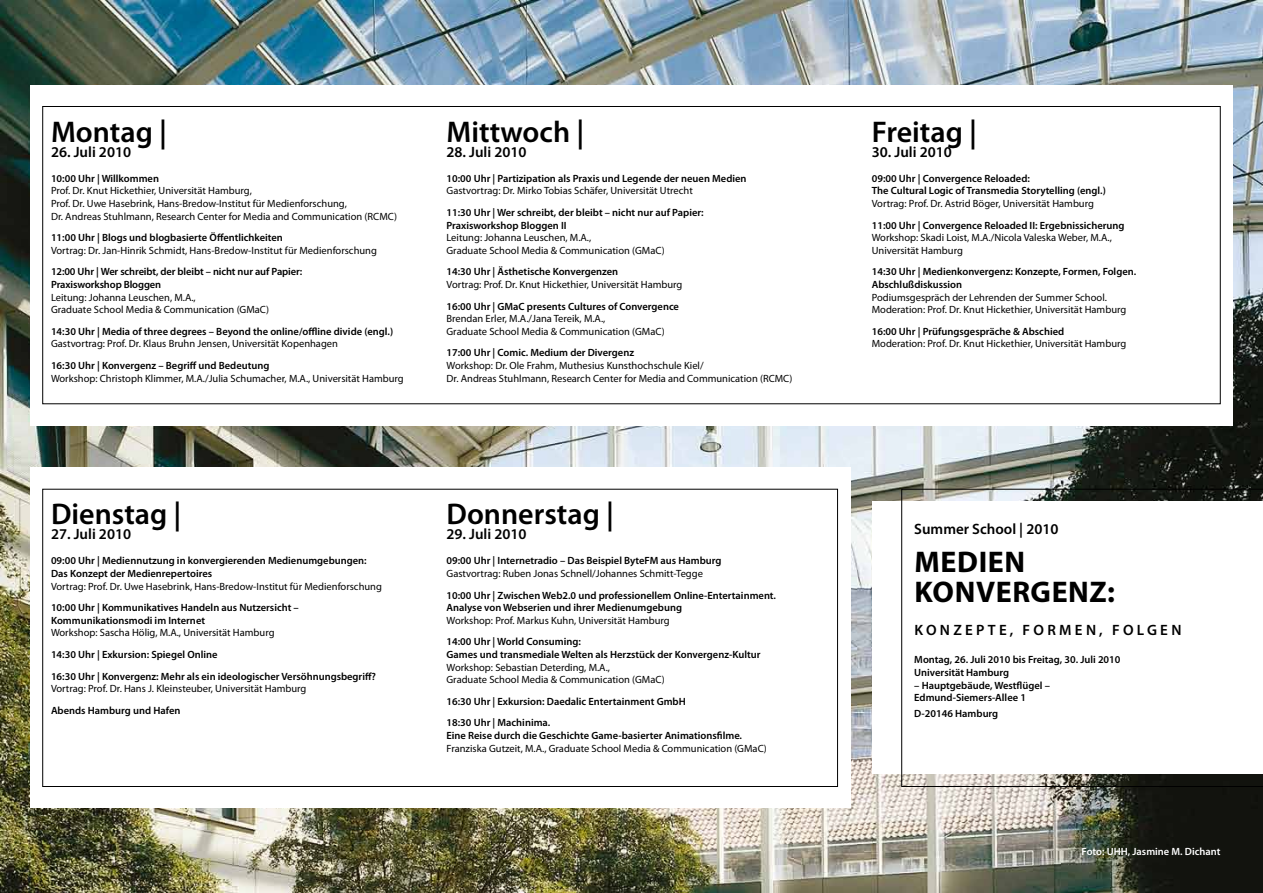
<style>
.page{position:relative;width:1263px;height:893px;background:#fff}
.page>*{position:absolute;margin:0;border:0;box-sizing:border-box;transform-origin:0 0}
.t1{font:600 30px "Myriad Pro";color:#000}
.t2{font:700 30px/30px "Myriad Pro";letter-spacing:.02em;color:#000}
.t3{font:600 15px "Myriad Pro";color:#000}
.t4{font:600 15px "Myriad Pro";letter-spacing:.22em;color:#000}
.t5{font:600 10.5px/12.6px "Myriad Pro";color:#000}
.t6{font:10.5px/12.6px "Myriad Pro";color:#000}
.t7{font:600 10.5px "Myriad Pro";color:#fff}
</style>
<div class="page">
<img style="left:0;top:0;width:1263px;height:893px">
<div style="left:30px;top:85px;width:1202px;height:340px;background:#fff"></div>
<div style="left:30px;top:468px;width:820px;height:340px;background:#fff"></div>
<div style="left:850px;top:85px;width:383px;height:340px;background:#fff"></div>
<div style="left:872px;top:502px;width:390px;height:272px;background:#fff"></div>
<svg style="left:901px;top:489px;width:362px;height:298px"></svg>
<h1 class="t1" style="left:51px;top:112px;width:117px">Montag |</h1>
<h2 class="t3" style="left:51px;top:142px;width:82px">26. Juli 2010</h2>
<p class="t5" style="left:51px;top:172px;width:110px">10:00 Uhr | Willkommen</p>
<p class="t6" style="left:51px;top:184px;width:347px">Prof. Dr. Knut Hickethier, Universität Hamburg,<br>Prof. Dr. Uwe Hasebrink, Hans-Bredow-Institut für Medienforschung,<br>Dr. Andreas Stuhlmann, Research Center for Media and Communication (RCMC)</p>
<p class="t5" style="left:51px;top:231px;width:233px">11:00 Uhr | Blogs und blogbasierte Öffentlichkeiten</p>
<p class="t6" style="left:51px;top:244px;width:327px">Vortrag: Dr. Jan-Hinrik Schmidt, Hans-Bredow-Institut für Medienforschung</p>
<p class="t5" style="left:51px;top:265px;width:253px">12:00 Uhr | Wer schreibt, der bleibt – nicht nur auf Papier:<br>Praxisworkshop Bloggen</p>
<p class="t6" style="left:51px;top:291px;width:220px">Leitung: Johanna Leuschen, M.A.,<br>Graduate School Media &amp; Communication (GMaC)</p>
<p class="t5" style="left:51px;top:325px;width:344px">14:30 Uhr | Media of three degrees – Beyond the online/offline divide (engl.)</p>
<p class="t6" style="left:51px;top:337px;width:288px">Gastvortrag: Prof. Dr. Klaus Bruhn Jensen, Universität Kopenhagen</p>
<p class="t5" style="left:51px;top:359px;width:220px">16:30 Uhr | Konvergenz – Begriff und Bedeutung</p>
<p class="t6" style="left:51px;top:372px;width:354px">Workshop: Christoph Klimmer, M.A./Julia Schumacher, M.A., Universität Hamburg</p>
<h1 class="t1" style="left:446px;top:112px;width:139px">Mittwoch |</h1>
<h2 class="t3" style="left:446px;top:142px;width:82px">28. Juli 2010</h2>
<p class="t5" style="left:446px;top:172px;width:302px">10:00 Uhr | Partizipation als Praxis und Legende der neuen Medien</p>
<p class="t6" style="left:446px;top:184px;width:248px">Gastvortrag: Dr. Mirko Tobias Schäfer, Universität Utrecht</p>
<p class="t5" style="left:446px;top:206px;width:259px">11:30 Uhr | Wer schreibt, der bleibt – nicht nur auf Papier:<br>Praxisworkshop Bloggen II</p>
<p class="t6" style="left:446px;top:231px;width:220px">Leitung: Johanna Leuschen, M.A.,<br>Graduate School Media &amp; Communication (GMaC)</p>
<p class="t5" style="left:446px;top:265px;width:173px">14:30 Uhr | Ästhetische Konvergenzen</p>
<p class="t6" style="left:446px;top:278px;width:237px">Vortrag: Prof. Dr. Knut Hickethier, Universität Hamburg</p>
<p class="t5" style="left:446px;top:299px;width:234px">16:00 Uhr | GMaC presents Cultures of Convergence</p>
<p class="t6" style="left:446px;top:312px;width:220px">Brendan Erler, M.A./Jana Tereik, M.A.,<br>Graduate School Media &amp; Communication (GMaC)</p>
<p class="t5" style="left:446px;top:346px;width:189px">17:00 Uhr | Comic. Medium der Divergenz</p>
<p class="t6" style="left:446px;top:359px;width:347px">Workshop: Dr. Ole Frahm, Muthesius Kunsthochschule Kiel/<br>Dr. Andreas Stuhlmann, Research Center for Media and Communication (RCMC)</p>
<h1 class="t1" style="left:51px;top:495px;width:132px">Dienstag |</h1>
<h2 class="t3" style="left:51px;top:525px;width:82px">27. Juli 2010</h2>
<p class="t5" style="left:51px;top:554px;width:317px">09:00 Uhr | Mediennutzung in konvergierenden Medienumgebungen:<br>Das Konzept der Medienrepertoires</p>
<p class="t6" style="left:51px;top:580px;width:332px">Vortrag: Prof. Dr. Uwe Hasebrink, Hans-Bredow-Institut für Medienforschung</p>
<p class="t5" style="left:51px;top:601px;width:249px">10:00 Uhr | Kommunikatives Handeln aus Nutzersicht –<br>Kommunikationsmodi im Internet</p>
<p class="t6" style="left:51px;top:626px;width:225px">Workshop: Sascha Hölig, M.A., Universität Hamburg</p>
<p class="t5" style="left:51px;top:643px;width:326px;line-height:21.6px">14:30 Uhr | Exkursion: Spiegel Online<br>16:30 Uhr | Konvergenz: Mehr als ein ideologischer Versöhnungsbegriff?</p>
<p class="t6" style="left:51px;top:682px;width:257px">Vortrag: Prof. Dr. Hans J. Kleinsteuber, Universität Hamburg</p>
<p class="t5" style="left:51px;top:704px;width:131px">Abends Hamburg und Hafen</p>
<h1 class="t1" style="left:446px;top:495px;width:169px">Donnerstag |</h1>
<h2 class="t3" style="left:446px;top:525px;width:82px">29. Juli 2010</h2>
<p class="t5" style="left:446px;top:554px;width:277px">09:00 Uhr | Internetradio – Das Beispiel ByteFM aus Hamburg</p>
<p class="t6" style="left:446px;top:567px;width:258px">Gastvortrag: Ruben Jonas Schnell/Johannes Schmitt-Tegge</p>
<p class="t5" style="left:446px;top:589px;width:331px">10:00 Uhr | Zwischen Web2.0 und professionellem Online-Entertainment.<br>Analyse von Webserien und ihrer Medienumgebung</p>
<p class="t6" style="left:446px;top:614px;width:225px">Workshop: Prof. Markus Kuhn, Universität Hamburg</p>
<p class="t5" style="left:446px;top:635px;width:315px">14:00 Uhr | World Consuming:<br>Games und transmediale Welten als Herzstück der Konvergenz-Kultur</p>
<p class="t6" style="left:446px;top:661px;width:220px">Workshop: Sebastian Deterding, M.A.,<br>Graduate School Media &amp; Communication (GMaC)</p>
<p class="t5" style="left:446px;top:690px;width:241px;line-height:21.6px">16:30 Uhr | Exkursion: Daedalic Entertainment GmbH<br>18:30 Uhr | Machinima.</p>
<p class="t5" style="left:446px;top:729px;width:297px">Eine Reise durch die Geschichte Game-basierter Animationsfilme.</p>
<p class="t6" style="left:446px;top:742px;width:322px">Franziska Gutzeit, M.A., Graduate School Media &amp; Communication (GMaC)</p>
<h1 class="t1" style="left:872px;top:112px;width:107px">Freitag |</h1>
<h2 class="t3" style="left:872px;top:142px;width:82px">30. Juli 2010</h2>
<p class="t5" style="left:872px;top:172px;width:236px">09:00 Uhr | Convergence Reloaded:<br>The Cultural Logic of Transmedia Storytelling (engl.)</p>
<p class="t6" style="left:872px;top:197px;width:224px">Vortrag: Prof. Dr. Astrid Böger, Universität Hamburg</p>
<p class="t5" style="left:872px;top:218px;width:254px">11:00 Uhr | Convergence Reloaded II: Ergebnissicherung</p>
<p class="t6" style="left:872px;top:231px;width:242px">Workshop: Skadi Loist, M.A./Nicola Valeska Weber, M.A.,<br>Universität Hamburg</p>
<p class="t5" style="left:872px;top:265px;width:266px">14:30 Uhr | Medienkonvergenz: Konzepte, Formen, Folgen.<br>Abschlußdiskussion</p>
<p class="t6" style="left:872px;top:291px;width:256px">Podiumsgespräch der Lehrenden der Summer School.<br>Moderation: Prof. Dr. Knut Hickethier, Universität Hamburg</p>
<p class="t5" style="left:872px;top:325px;width:194px">16:00 Uhr | Prüfungsgespräche &amp; Abschied</p>
<p class="t6" style="left:872px;top:337px;width:256px">Moderation: Prof. Dr. Knut Hickethier, Universität Hamburg</p>
<h2 class="t3" style="left:914px;top:520px;width:146px">Summer School | 2010</h2>
<h1 class="t2" style="left:914px;top:546px;width:202px">MEDIEN<br>KONVERGENZ:</h1>
<h2 class="t4" style="left:914px;top:620px;width:268px">KONZEPTE, FORMEN, FOLGEN</h2>
<p class="t5" style="left:914px;top:653px;width:208px">Montag, 26. Juli 2010 bis Freitag, 30. Juli 2010<br>Universität Hamburg</p>
<p class="t5" style="left:914px;top:678px;width:137px">– Hauptgebäude, Westflügel –<br>Edmund-Siemers-Allee 1</p>
<p class="t5" style="left:914px;top:707px;width:86px">D-20146 Hamburg</p>
<p class="t7" style="left:1081px;top:845px;width:140px">Foto: UHH, Jasmine M. Dichant</p>
</div>
